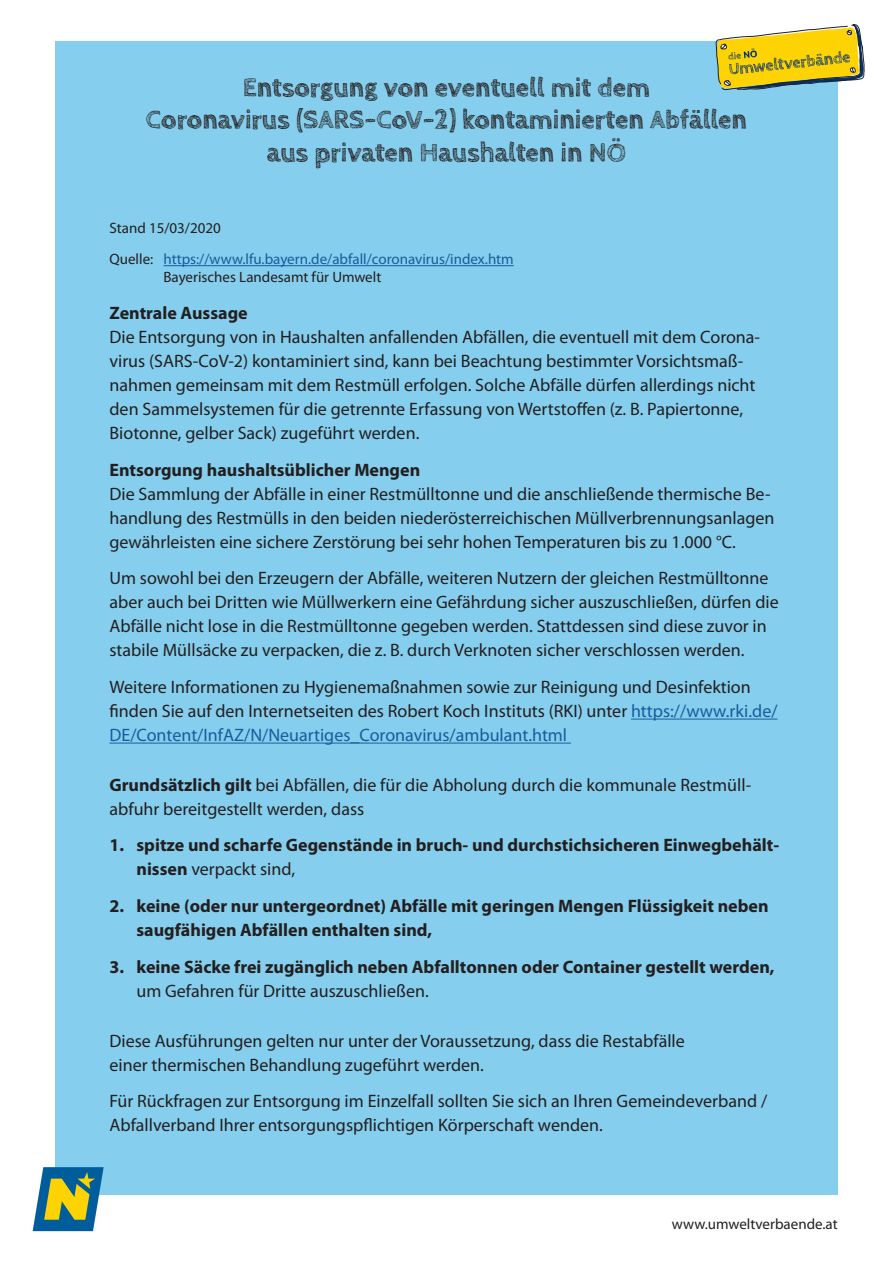
<style>
.page{position:relative;width:893px;height:1263px;background:#fff}
.page>*{position:absolute;margin:0;border:0;box-sizing:border-box;transform-origin:0 0}
.t1{font:700 27px/32.4px "Cabin Sketch";color:#231f20;text-align:center}
.t2{font:18px/24px "Myriad Pro";color:#231f20}
.t3{font:700 18px/24px "Myriad Pro";color:#231f20}
.t4{font:15px/30.8px "Myriad Pro";color:#175d9e}
.t5{font:15px "Myriad Pro";color:#231f20}
.s1{color:#231f20}
.s2{color:#175d9e}
.s3{font-weight:700}
.s4{font-weight:400}
</style>
<div class="page">
<div style="left:55px;top:41px;width:783px;height:1154px;background:#86ceed"></div>
<svg style="left:716px;top:24px;width:148px;height:66px"></svg>
<svg style="left:33px;top:1167px;width:71px;height:64px"></svg>
<hr style="left:163px;top:265px;width:351px;height:1px;background:#175d9e">
<hr style="left:631px;top:719px;width:146px;height:1px;background:#175d9e">
<hr style="left:109px;top:743px;width:462px;height:1px;background:#175d9e">
<h1 class="t1" style="left:146px;top:72px;width:603px">Entsorgung von eventuell mit dem<br>Coronavirus (SARS-CoV-2) kontaminierten Abfällen aus privaten Haushalten in NÖ</h1>
<p class="t4" style="left:109px;top:213px;width:406px"><span class="s1">Stand 15/03/2020<br>Quelle:</span> https://www.lfu.bayern.de/abfall/coronavirus/index.htm</p>
<p class="t5" style="left:163px;top:268px;width:219px">Bayerisches Landesamt für Umwelt</p>
<p class="t3" style="left:109px;top:301px;width:140px">Zentrale Aussage</p>
<p class="t2" style="left:109px;top:325px;width:652px">Die Entsorgung von in Haushalten anfallenden Abfällen, die eventuell mit dem Corona&shy;virus (SARS-CoV-2) kontaminiert sind, kann bei Beachtung bestimmter Vorsichtsmaß&shy;nahmen gemeinsam mit dem Restmüll erfolgen. Solche Abfälle dürfen allerdings nicht den Sammelsystemen für die getrennte Erfassung von Wertstoffen (z. B. Papiertonne, Biotonne, gelber Sack) zugeführt werden.</p>
<p class="t3" style="left:109px;top:458px;width:312px">Entsorgung haushaltsüblicher Mengen</p>
<p class="t2" style="left:109px;top:481px;width:666px">Die Sammlung der Abfälle in einer Restmülltonne und die anschließende thermische Be&shy;handlung des Restmülls in den beiden niederösterreichischen Müllverbrennungsanlagen gewährleisten eine sichere Zerstörung bei sehr hohen Temperaturen bis zu 1.000 °C.</p>
<p class="t2" style="left:109px;top:566px;width:671px">Um sowohl bei den Erzeugern der Abfälle, weiteren Nutzern der gleichen Restmülltonne aber auch bei Dritten wie Müllwerkern eine Gefährdung sicher auszuschließen, dürfen die Abfälle nicht lose in die Restmülltonne gegeben werden. Stattdessen sind diese zuvor in stabile Müllsäcke zu verpacken, die z. B. durch Verknoten sicher verschlossen werden.</p>
<p class="t2" style="left:109px;top:675px;width:669px">Weitere Informationen zu Hygienemaßnahmen sowie zur Reinigung und Desinfektion finden Sie auf den Internetseiten des Robert Koch Instituts (RKI) unter <span class="s2">https://www.rki.de/<br>DE/Content/InfAZ/N/Neuartiges_Coronavirus/ambulant.html</span></p>
<p class="t2" style="left:109px;top:772px;width:642px"><span class="s3">Grundsätzlich gilt</span> bei Abfällen, die für die Abholung durch die kommunale Restmüll&shy;abfuhr bereitgestellt werden, dass</p>
<p class="t3" style="left:136px;top:834px;width:644px;text-indent:-27px">1. spitze und scharfe Gegenstände in bruch- und durchstichsicheren Einwegbehält&shy;nissen <span class="s4">verpackt sind,</span></p>
<p class="t3" style="left:136px;top:894px;width:633px;text-indent:-27px">2. keine (oder nur untergeordnet) Abfälle mit geringen Mengen Flüssigkeit neben saugfähigen Abfällen enthalten sind,</p>
<p class="t3" style="left:109px;top:955px;width:667px">3. keine Säcke frei zugänglich neben Abfalltonnen oder Container gestellt werden,</p>
<p class="t2" style="left:136px;top:979px;width:294px">um Gefahren für Dritte auszuschließen.</p>
<p class="t2" style="left:109px;top:1028px;width:577px">Diese Ausführungen gelten nur unter der Voraussetzung, dass die Restabfälle einer thermischen Behandlung zugeführt werden.</p>
<p class="t2" style="left:109px;top:1089px;width:659px">Für Rückfragen zur Entsorgung im Einzelfall sollten Sie sich an Ihren Gemeindeverband /<br>Abfallverband Ihrer entsorgungspflichtigen Körperschaft wenden.</p>
<p class="t5" style="left:672px;top:1215px;width:167px">www.umweltverbaende.at</p>
</div>
